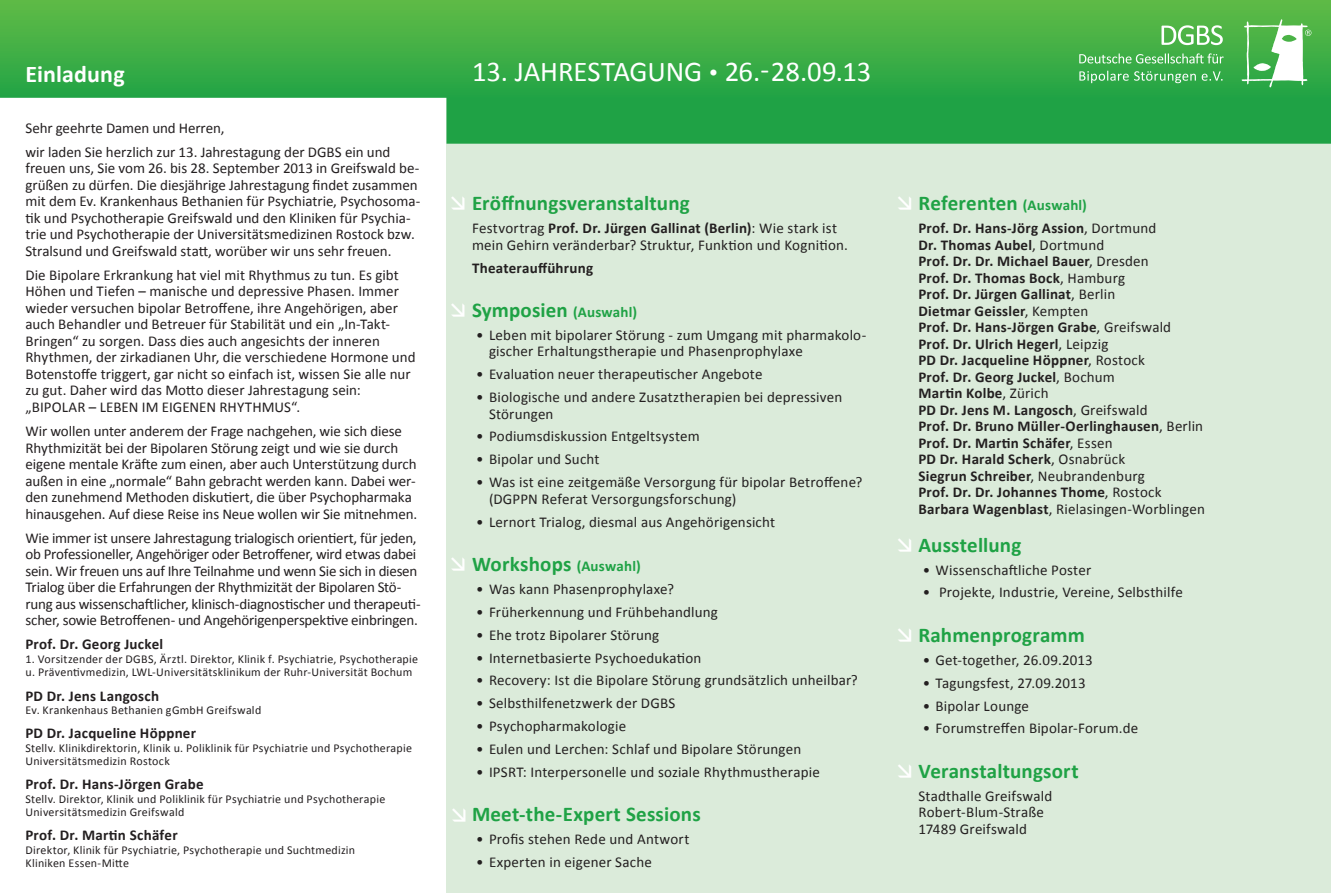
<style>
.page{position:relative;width:1331px;height:893px;background:#fff}
.page>*{position:absolute;margin:0;border:0;box-sizing:border-box;transform-origin:0 0}
.t1{font:28.8px "Calibri";letter-spacing:-.005em;color:#fff}
.t2{font:700 24px "Calibri";color:#fff}
.t3{font:700 21px "Calibri";letter-spacing:.01em;color:#1fa245}
.t4{font:15px/16.5px "Calibri";color:#231f20}
.t5{font:700 15px/16.5px "Calibri";letter-spacing:.015em;color:#231f20}
.t6{font:15px/16.5px "Calibri";letter-spacing:-.02em;color:#231f20}
.t7{font:12px/13.5px "Calibri";letter-spacing:.02em;color:#231f20}
.s1{font-family:"DINOT";font-weight:900}
.s2{font-weight:700}
.s3{font-size:15px}
.s4{font-weight:400}
</style>
<div class="page">
<div style="left:893px;top:84px;width:438px;height:809px;background:#dbebda"></div>
<div style="left:446px;top:0;width:447px;height:893px;background:#dbebda"></div>
<svg style="left:0;top:0;width:1331px;height:144px"></svg>
<svg style="left:1161px;top:25px;width:62px;height:20px"></svg>
<svg style="left:1079px;top:53px;width:144px;height:11px"></svg>
<svg style="left:1079px;top:71px;width:117px;height:12px"></svg>
<svg style="left:1202px;top:71px;width:20px;height:10px"></svg>
<svg style="left:1241px;top:19px;width:70px;height:69px"></svg>
<h2 class="t2" style="left:26px;top:59px;width:101px">Einladung</h2>
<p class="t4" style="left:26px;top:115px;width:366px;line-height:24.2px">Sehr geehrte Damen und Herren,<br>wir laden Sie herzlich zur 13. Jahrestagung der DGBS ein und</p>
<p class="t4" style="left:25px;top:159px;width:396px">freuen uns, Sie vom 26. bis 28. September 2013 in Greifswald be&shy;grüßen zu dürfen. Die diesjährige Jahrestagung findet zusammen mit dem Ev. Krankenhaus Bethanien für Psychiatrie, Psychosoma&shy;tik und Psychotherapie Greifswald und den Kliniken für Psychia&shy;trie und Psychotherapie der U niversitätsmedizinen Rostock bzw.<br>Stralsund und Greifswald statt, worüber wir uns sehr freuen.</p>
<p class="t4" style="left:25px;top:266px;width:392px">Die Bipolare Erkrankung hat viel mit Rhythmus zu tun. Es gibt Höhen und Tiefen – manische und depressive Phasen. I mmer wieder versuchen bipolar Betroffene, ihre Angehörigen, aber auch Behandler und Betreuer für Stabilität und ein „I n-Takt-Bringen“ zu sorgen. Dass dies auch angesichts der inneren Rhythmen, der zirkadianen U hr, die verschiedene Hormone und Botenstoffe triggert, gar nicht so einfach ist, wissen Sie alle nur zu gut. Daher wird das Motto dieser Jahrestagung sein: „BIPOLAR – LEBEN IM EIGENEN</p>
<p class="t4" style="left:25px;top:394px;width:378px;line-height:24.2px;text-indent:265px">“.<br>Wir wollen unter anderem der Frage nachgehen, wie sich diese</p>
<p class="t4" style="left:25px;top:439px;width:393px">Rhythmizität bei der Bipolaren Störung zeigt und wie sie durch eigene mentale Kräfte zum einen, aber auch Unterstützung durch außen in eine „normale“ Bahn gebracht werden kann. Dabei wer&shy;den zunehmend Methoden diskutiert, die über Psychopharmaka hinausgehen. Auf diese Reise ins Neue wollen wir Sie mitnehmen.</p>
<p class="t6" style="left:25px;top:529px;width:397px">Wie immer ist unsere Jahrestagung trialogisch orientiert, für jeden, ob Professioneller, Angehöriger oder Betroffener, wird etwas dabei sein. Wir freuen uns auf I hre Teilnahme und wenn Sie sich in diesen Trialog über die Erfahrungen der Rhythmizität der Bipolaren Stö&shy;rung aus wissenschaftlicher, klinisch-diagnostischer und therapeuti&shy;scher, sowie Betroffenen- und Angehörigenperspektive einbringen.</p>
<p class="t5" style="left:26px;top:635px;width:139px">Prof. Dr. Georg Juckel</p>
<p class="t7" style="left:26px;top:651px;width:394px">1. Vorsitzender der DGBS, Ärztl. Direktor, Klinik f. Psychiatrie, Psychotherapie u. Präventivmedizin, LWL-Universitätsklinikum der Ruhr-Universität Bochum</p>
<p class="t5" style="left:26px;top:687px;width:135px">PD Dr. Jens Langosch</p>
<p class="t7" style="left:26px;top:703px;width:237px">Ev. Krankenhaus Bethanien gGmbH Greifswald</p>
<p class="t5" style="left:26px;top:724px;width:172px">PD Dr. Jacqueline Höppner</p>
<p class="t7" style="left:26px;top:740px;width:388px">Stellv. Klinikdirektorin, Klinik u. Poliklinik für Psychiatrie und Psychotherapie<br>U niversitätsmedizin Rostock</p>
<p class="t5" style="left:26px;top:775px;width:180px">Prof. Dr. Hans-Jörgen Grabe</p>
<p class="t7" style="left:26px;top:791px;width:361px">Stellv. Direktor, Klinik und Poliklinik für Psychiatrie und Psychotherapie<br>U niversitätsmedizin Greifswald</p>
<p class="t5" style="left:26px;top:826px;width:154px">Prof. Dr. Martin Schäfer</p>
<p class="t7" style="left:26px;top:843px;width:331px">Direktor, Klinik für Psychiatrie, Psychotherapie und Suchtmedizin<br>Kliniken Essen-Mitte</p>
<p class="t4" style="left:219px;top:398px;width:10px">RHYTHMUS</p>
<h1 class="t1" style="left:472px;top:54px;width:401px">13. Jahrestagung <span class="s1">·</span> 26.-28.09.13</h1>
<h3 class="t3" style="left:472px;top:190px;width:219px">Eröffnungsveranstaltung</h3>
<p class="t4" style="left:472px;top:219px;width:377px">Festvortrag <span class="s2">Prof. Dr. Jürgen Gallinat (Berlin)</span>: Wie stark ist mein Gehirn veränderbar? Struktur, Funktion und Kognition.</p>
<p class="t5" style="left:472px;top:259px;width:123px">Theateraufführung</p>
<h3 class="t3" style="left:472px;top:297px;width:167px">Symposien <span class="s3">(Auswahl)</span></h3>
<p class="t4" style="left:489px;top:326px;width:379px;text-indent:-13px">• Leben mit bipolarer Störung - zum U mgang mit pharmakolo&shy;gischer Erhaltungstherapie und Phasenprophylaxe</p>
<p class="t4" style="left:476px;top:365px;width:288px">• Evaluation neuer therapeutischer Angebote</p>
<p class="t4" style="left:489px;top:388px;width:355px;text-indent:-13px">• Biologische und andere Zusatztherapien bei depressiven<br>Störungen</p>
<p class="t4" style="left:476px;top:427px;width:225px">• Podiumsdiskussion Entgeltsystem</p>
<p class="t4" style="left:476px;top:450px;width:125px">• Bipolar und Sucht</p>
<p class="t4" style="left:489px;top:473px;width:375px;text-indent:-13px">• Was ist eine zeitgemäße Versorgung für bipolar Betroffene? (DGPPN Referat Versorgungsforschung)</p>
<p class="t4" style="left:476px;top:513px;width:300px">• Lernort Trialog, diesmal aus Angehörigensicht</p>
<h3 class="t3" style="left:472px;top:551px;width:170px">Workshops <span class="s3">(Auswahl)</span></h3>
<p class="t4" style="left:476px;top:580px;width:199px">• Was kann Phasenprophylaxe?</p>
<p class="t4" style="left:476px;top:603px;width:243px">• Früherkennung und Frühbehandlung</p>
<p class="t4" style="left:476px;top:626px;width:185px">• Ehe trotz Bipolarer Störung</p>
<p class="t4" style="left:476px;top:649px;width:227px">• Internetbasierte Psychoedukation</p>
<p class="t4" style="left:476px;top:671px;width:383px">• Recovery: Ist die Bipolare Störung grundsätzlich unheilbar?</p>
<p class="t4" style="left:476px;top:694px;width:200px">• Selbsthilfenetzwerk der DGBS</p>
<p class="t4" style="left:476px;top:717px;width:151px">• Psychopharmakologie</p>
<p class="t4" style="left:476px;top:740px;width:326px">• Eulen und Lerchen: Schlaf und Bipolare Störungen</p>
<p class="t4" style="left:476px;top:763px;width:21px">• IPSRT</p>
<p class="t4" style="left:523px;top:763px;width:299px">: I nterpersonelle und soziale Rhythmustherapie</p>
<h3 class="t3" style="left:472px;top:801px;width:230px">Meet-the-Expert Sessions</h3>
<p class="t4" style="left:476px;top:830px;width:215px">• Profis stehen Rede und Antwort</p>
<p class="t4" style="left:476px;top:853px;width:177px">• Experten in eigener Sache</p>
<h3 class="t3" style="left:918px;top:190px;width:170px">Referenten <span class="s3">(Auswahl)</span></h3>
<p class="t5" style="left:918px;top:219px;width:288px">Prof. Dr. Hans-Jörg Assion<span class="s4">, Dortmund<br></span>Dr. Thomas Aubel<span class="s4">, Dortmund<br></span>Prof. Dr. Dr. Michael Bauer<span class="s4">, Dresden<br></span>Prof. Dr. Thomas Bock<span class="s4">, Hamburg<br></span>Prof. Dr. Jürgen Gallinat<span class="s4">, Berlin<br></span>Dietmar Geissler<span class="s4">, Kempten<br></span>Prof. Dr. Hans-Jörgen Grabe<span class="s4">, Greifswald </span>Prof. Dr. Ulrich Hegerl<span class="s4">, Leipzig<br></span>PD Dr. Jacqueline Höppner<span class="s4">, Rostock<br></span>Prof. Dr. Georg Juckel<span class="s4">, Bochum<br></span>Martin Kolbe<span class="s4">, Zürich<br></span>PD Dr. Jens M. Langosch<span class="s4">, Greifswald<br></span>Prof. Dr. Bruno Müller-Oerlinghausen<span class="s4">, Berlin </span>Prof. Dr. Martin Schäfer<span class="s4">, Essen<br></span>PD Dr. Harald Scherk<span class="s4">, Osnabrück<br></span>Siegrun Schreiber<span class="s4">, Neubrandenburg<br></span>Prof. Dr. Dr. Johannes Thome<span class="s4">, Rostock </span>Barbara Wagenblast<span class="s4">, Rielasingen-Worblingen</span></p>
<h3 class="t3" style="left:918px;top:532px;width:104px">Ausstellung</h3>
<p class="t4" style="left:923px;top:561px;width:170px">• Wissenschaftliche Poster</p>
<p class="t4" style="left:923px;top:583px;width:262px">• Projekte, Industrie, Vereine, Selbsthilfe</p>
<h3 class="t3" style="left:918px;top:622px;width:168px">Rahmenprogramm</h3>
<p class="t4" style="left:923px;top:651px;width:172px">• Get-together, 26.09.2013</p>
<p class="t4" style="left:923px;top:674px;width:164px">• Tagungsfest, 27.09.2013</p>
<p class="t4" style="left:923px;top:696px;width:108px">• Bipolar Lounge</p>
<p class="t4" style="left:923px;top:719px;width:217px">• Forumstreffen Bipolar-Forum.de</p>
<h3 class="t3" style="left:918px;top:758px;width:162px">Veranstaltungsort</h3>
<p class="t4" style="left:918px;top:787px;width:135px">Stadthalle Greifswald<br>Robert-Blum-Straße<br>17489 Greifswald</p>
</div>
